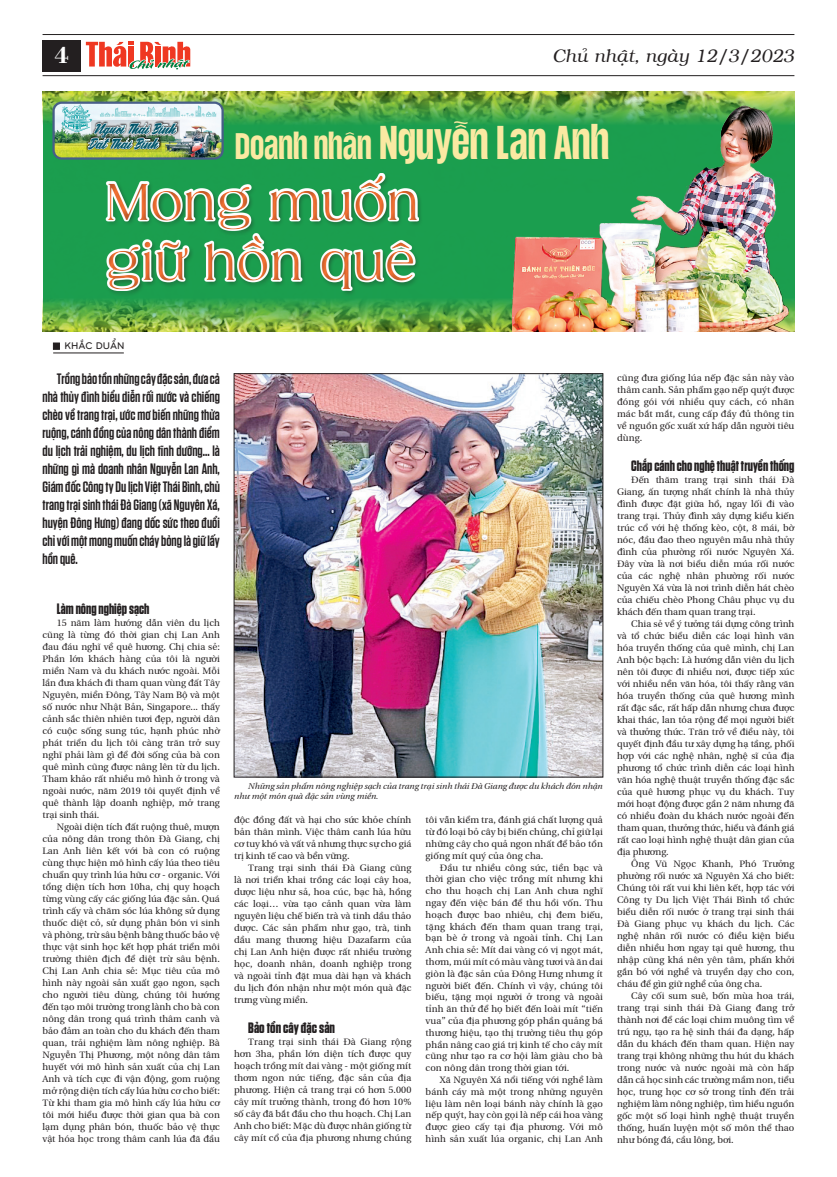
<style>
.page{position:relative;width:837px;height:1177px;background:#fff}
.page>*{position:absolute;margin:0;border:0;box-sizing:border-box;transform-origin:0 0}
.t1{font:49.9px/59.9px "SVN Gazpacho Regular";color:#f37133}
.Body{font:48.8px "SVN Gratelos Display Regular";color:#fae9a2}
.t2{font:24px "VNI Bodon Bold";color:#fff}
.t3{font:italic 18px "VNI";color:#231f20}
.Sapo{font:600 15px/18px "SVN Tungsten";color:#231f20;text-align:justify}
.Body-2{font:700 15px "SVN Tungsten";color:#231f20;scale:.96 1}
.Body-3{font:700 15px "SVN Tungsten";color:#231f20}
.t4{font:12px/14.8px "FZ SG Brotha Script";color:#00556a}
.Ten_tac_gia{font:10px "UTM Bryant LG Bold";color:#231f20}
.Body-4{font:9.5px/12px "BHD utopia Long";color:#231f20;text-align:justify}
.Chu_thich_anh{font:8.5px/10.2px "BHD Utopia Italic long Italic";color:#231f20}
.s1{font-size:38.1px}
</style>
<div class="page">
<div style="left:43px;top:91px;width:751px;height:240px;background:#1b9e4f"></div>
<hr style="left:43px;top:34px;width:751px;height:1px;background:#231f20">
<hr style="left:43px;top:75px;width:751px;height:1px;background:#231f20">
<div style="left:43px;top:40px;width:38px;height:31px;background:#231f20"></div>
<svg style="left:86px;top:42px;width:105px;height:35px"></svg>
<div style="left:53px;top:343px;width:7px;height:6px;background:#231f20"></div>
<hr style="left:53px;top:353px;width:71px;height:1px;background:#231f20">
<div style="left:98px;top:163px;width:328px;height:127px;background:#231f20;opacity:.5"></div>
<img style="left:43px;top:230px;width:469px;height:101px">
<img style="left:43px;top:91px;width:751px;height:101px">
<img style="left:55px;top:104px;width:166px;height:53px">
<div style="left:52px;top:101px;width:172px;height:59px;border:2px solid #485e88;border-radius:8px"></div>
<img style="left:61px;top:104px;width:155px;height:54px">
<img style="left:512px;top:95px;width:282px;height:236px">
<img style="left:236px;top:375px;width:364px;height:400px">
<div style="left:234px;top:373px;width:368px;height:404px;border:1px solid #231f20"></div>
<p class="t2" style="left:54px;top:37px;width:16px">4</p>
<p class="t3" style="left:552px;top:43px;width:243px">Chuû nhaät, ngaøy 12/3/2023</p>
<p class="t4" style="left:88px;top:121px;width:88px;text-indent:6px">Người Thái Bình<br>Đất Thái Bình</p>
<p class="Body" style="left:235px;top:116px;width:375px"><span class="s1">Doanh nhân</span> Nguyễn Lan Anh</p>
<h1 class="t1" style="left:106px;top:167px;width:315px">Mong muốn giữ hồn quê</h1>
<p class="Ten_tac_gia" style="left:64px;top:338px;width:62px">KHẮC DUẨN</p>
<p class="Sapo" style="left:43px;top:369px;width:179px;text-indent:14px">Trồng bảo tồn những cây đặc sản, đưa cả nhà thủy đình biểu diễn rối nước và chiếng chèo về trang trại, ước mơ biến những thửa ruộng, cánh đồng của nông dân thành điểm du lịch trải nghiệm, du lịch tĩnh dưỡng... là những gì mà doanh nhân Nguyễn Lan Anh, Giám đốc Công ty Du lịch Việt Thái Bình, chủ trang trại sinh thái Đà Giang (xã Nguyên Xá, huyện Đông Hưng) đang dốc sức theo đuổi chỉ với một mong muốn cháy bỏng là giữ lấy hồn quê.</p>
<p class="Body-2" style="left:57px;top:599px;width:98px">Làm nông nghiệp sạch</p>
<p class="Body-4" style="left:43px;top:616px;width:179px;text-indent:14px">15 năm làm hướng dẫn viên du lịch cũng là từng đó thời gian chị Lan Anh đau đáu nghĩ về quê hương. Chị chia sẻ:<br>Phần lớn khách hàng của tôi là người miền Nam và du khách nước ngoài. Mỗi lần đưa khách đi tham quan vùng đất Tây Nguyên, miền Đông, Tây Nam Bộ và một số nước như Nhật Bản, Singapore... thấy cảnh sắc thiên nhiên tươi đẹp, người dân có cuộc sống sung túc, hạnh phúc nhờ phát triển du lịch tôi càng trăn trở suy nghĩ phải làm gì để đời sống của bà con quê mình cũng được nâng lên từ du lịch.<br>Tham khảo rất nhiều mô hình ở trong và ngoài nước, năm 2019 tôi quyết định về quê thành lập doanh nghiệp, mở trang trại sinh thái.</p>
<p class="Body-4" style="left:43px;top:820px;width:179px;text-indent:14px">Ngoài diện tích đất ruộng thuê, mượn của nông dân trong thôn Đà Giang, chị Lan Anh liên kết với bà con có ruộng cùng thực hiện mô hình cấy lúa theo tiêu chuẩn quy trình lúa hữu cơ - organic. Với tổng diện tích hơn 10ha, chị quy hoạch từng vùng cấy các giống lúa đặc sản. Quá trình cấy và chăm sóc lúa không sử dụng thuốc diệt cỏ, sử dụng phân bón vi sinh và phòng, trừ sâu bệnh bằng thuốc bảo vệ thực vật sinh học kết hợp phát triển môi trường thiên địch để diệt trừ sâu bệnh.<br>Chị Lan Anh chia sẻ: Mục tiêu của mô hình này ngoài sản xuất gạo ngon, sạch cho người tiêu dùng, chúng tôi hướng đến tạo môi trường trong lành cho bà con nông dân trong quá trình thâm canh và bảo đảm an toàn cho du khách đến tham quan, trải nghiệm làm nông nghiệp. Bà Nguyễn Thị Phương, một nông dân tâm huyết với mô hình sản xuất của chị Lan Anh và tích cực đi vận động, gom ruộng mở rộng diện tích cấy lúa hữu cơ cho biết:<br>Từ khi tham gia mô hình cấy lúa hữu cơ tôi mới hiểu được thời gian qua bà con lạm dụng phân bón, thuốc bảo vệ thực vật hóa học trong thâm canh lúa đã đầu</p>
<p class="Body-4" style="left:234px;top:813px;width:179px">độc đồng đất và hại cho sức khỏe chính bản thân mình. Việc thâm canh lúa hữu cơ tuy khó và vất vả nhưng thực sự cho giá trị kinh tế cao và bền vững.</p>
<p class="Chu_thich_anh" style="left:234px;top:779px;width:370px;text-indent:14px">Những sản phẩm nông nghiệp sạch của trang trại sinh thái Đà Giang được du khách đón nhận như một món quà đặc sản vùng miền.</p>
<p class="Body-4" style="left:425px;top:813px;width:179px">tôi vẫn kiểm tra, đánh giá chất lượng quả từ đó loại bỏ cây bị biến chủng, chỉ giữ lại những cây cho quả ngon nhất để bảo tồn giống mít quý của ông cha.</p>
<p class="Body-4" style="left:425px;top:860px;width:179px;text-indent:14px">Đầu tư nhiều công sức, tiền bạc và thời gian cho việc trồng mít nhưng khi cho thu hoạch chị Lan Anh chưa nghĩ ngay đến việc bán để thu hồi vốn. Thu hoạch được bao nhiêu, chị đem biếu, tặng khách đến tham quan trang trại, bạn bè ở trong và ngoài tỉnh. Chị Lan Anh chia sẻ: Mít dai vàng có vị ngọt mát, thơm, múi mít có màu vàng tươi và ăn dai giòn là đặc sản của Đông Hưng nhưng ít người biết đến. Chính vì vậy, chúng tôi biếu, tặng mọi người ở trong và ngoài tỉnh ăn thử để họ biết đến loài mít “tiến vua” của địa phương góp phần quảng bá thương hiệu, tạo thị trường tiêu thụ góp phần nâng cao giá trị kinh tế cho cây mít cũng như tạo ra cơ hội làm giàu cho bà con nông dân trong thời gian tới.</p>
<p class="Body-4" style="left:425px;top:1073px;width:179px;text-indent:14px">Xã Nguyên Xá nổi tiếng với nghề làm bánh cáy mà một trong những nguyên liệu làm nên loại bánh này chính là gạo nếp quýt, hay còn gọi là nếp cái hoa vàng được gieo cấy tại địa phương. Với mô hình sản xuất lúa organic, chị Lan Anh</p>
<p class="Body-4" style="left:234px;top:861px;width:179px;text-indent:14px">Trang trại sinh thái Đà Giang cũng là nơi triển khai trồng các loại cây hoa, dược liệu như sả, hoa cúc, bạc hà, hồng các loại… vừa tạo cảnh quan vừa làm nguyên liệu chế biến trà và tinh dầu thảo dược. Các sản phẩm như gạo, trà, tinh dầu mang thương hiệu Dazafarm của chị Lan Anh hiện được rất nhiều trường học, doanh nhân, doanh nghiệp trong và ngoài tỉnh đặt mua dài hạn và khách du lịch đón nhận như một món quà đặc trưng vùng miền.</p>
<p class="Body-3" style="left:248px;top:1018px;width:88px">Bảo tồn cây đặc sản</p>
<p class="Body-4" style="left:234px;top:1035px;width:179px;text-indent:14px">Trang trại sinh thái Đà Giang rộng hơn 3ha, phần lớn diện tích được quy hoạch trồng mít dai vàng - một giống mít thơm ngon nức tiếng, đặc sản của địa phương. Hiện cả trang trại có hơn 5.000 cây mít trưởng thành, trong đó hơn 10% số cây đã bắt đầu cho thu hoạch. Chị Lan Anh cho biết: Mặc dù được nhân giống từ cây mít cổ của địa phương nhưng chúng</p>
<p class="Body-4" style="left:617px;top:371px;width:179px">cũng đưa giống lúa nếp đặc sản này vào thâm canh. Sản phẩm gạo nếp quýt được đóng gói với nhiều quy cách, có nhãn mác bắt mắt, cung cấp đầy đủ thông tin về nguồn gốc xuất xứ hấp dẫn người tiêu dùng.</p>
<p class="Body-2" style="left:631px;top:455px;width:171px">Chắp cánh cho nghệ thuật truyền thống</p>
<p class="Body-4" style="left:617px;top:473px;width:179px;text-indent:14px">Đến thăm trang trại sinh thái Đà Giang, ấn tượng nhất chính là nhà thủy đình được đặt giữa hồ, ngay lối đi vào trang trại. Thủy đình xây dựng kiểu kiến trúc cổ với hệ thống kèo, cột, 8 mái, bờ nóc, đầu đao theo nguyên mẫu nhà thủy đình của phường rối nước Nguyên Xá.<br>Đây vừa là nơi biểu diễn múa rối nước của các nghệ nhân phường rối nước Nguyên Xá vừa là nơi trình diễn hát chèo của chiếu chèo Phong Châu phục vụ du khách đến tham quan trang trại.</p>
<p class="Body-4" style="left:617px;top:617px;width:179px;text-indent:14px">Chia sẻ về ý tưởng tái dựng công trình và tổ chức biểu diễn các loại hình văn hóa truyền thống của quê mình, chị Lan Anh bộc bạch: Là hướng dẫn viên du lịch nên tôi được đi nhiều nơi, được tiếp xúc với nhiều nền văn hóa, tôi thấy rằng văn hóa truyền thống của quê hương mình rất đặc sắc, rất hấp dẫn nhưng chưa được khai thác, lan tỏa rộng để mọi người biết và thưởng thức. Trăn trở về điều này, tôi quyết định đầu tư xây dựng hạ tầng, phối hợp với các nghệ nhân, nghệ sĩ của địa phương tổ chức trình diễn các loại hình văn hóa nghệ thuật truyền thống đặc sắc của quê hương phục vụ du khách. Tuy mới hoạt động được gần 2 năm nhưng đã có nhiều đoàn du khách nước ngoài đến tham quan, thưởng thức, hiểu và đánh giá rất cao loại hình nghệ thuật dân gian của địa phương.</p>
<p class="Body-4" style="left:617px;top:857px;width:179px;text-indent:14px">Ông Vũ Ngọc Khanh, Phó Trưởng phường rối nước xã Nguyên Xá cho biết:<br>Chúng tôi rất vui khi liên kết, hợp tác với Công ty Du lịch Việt Thái Bình tổ chức biểu diễn rối nước ở trang trại sinh thái Đà Giang phục vụ khách du lịch. Các nghệ nhân rối nước có điều kiện biểu diễn nhiều hơn ngay tại quê hương, thu nhập cũng khá nên yên tâm, phấn khởi gắn bó với nghề và truyền dạy cho con, cháu để gìn giữ nghề của ông cha.</p>
<p class="Body-4" style="left:617px;top:989px;width:179px;text-indent:14px">Cây cối sum suê, bốn mùa hoa trái, trang trại sinh thái Đà Giang đang trở thành nơi để các loại chim muông tìm về trú ngụ, tạo ra hệ sinh thái đa dạng, hấp dẫn du khách đến tham quan. Hiện nay trang trại không những thu hút du khách trong nước và nước ngoài mà còn hấp dẫn cả học sinh các trường mầm non, tiểu học, trung học cơ sở trong tỉnh đến trải nghiệm làm nông nghiệp, tìm hiểu nguồn gốc một số loại hình nghệ thuật truyền thống, huấn luyện một số môn thể thao như bóng đá, cầu lông, bơi.</p>
</div>
